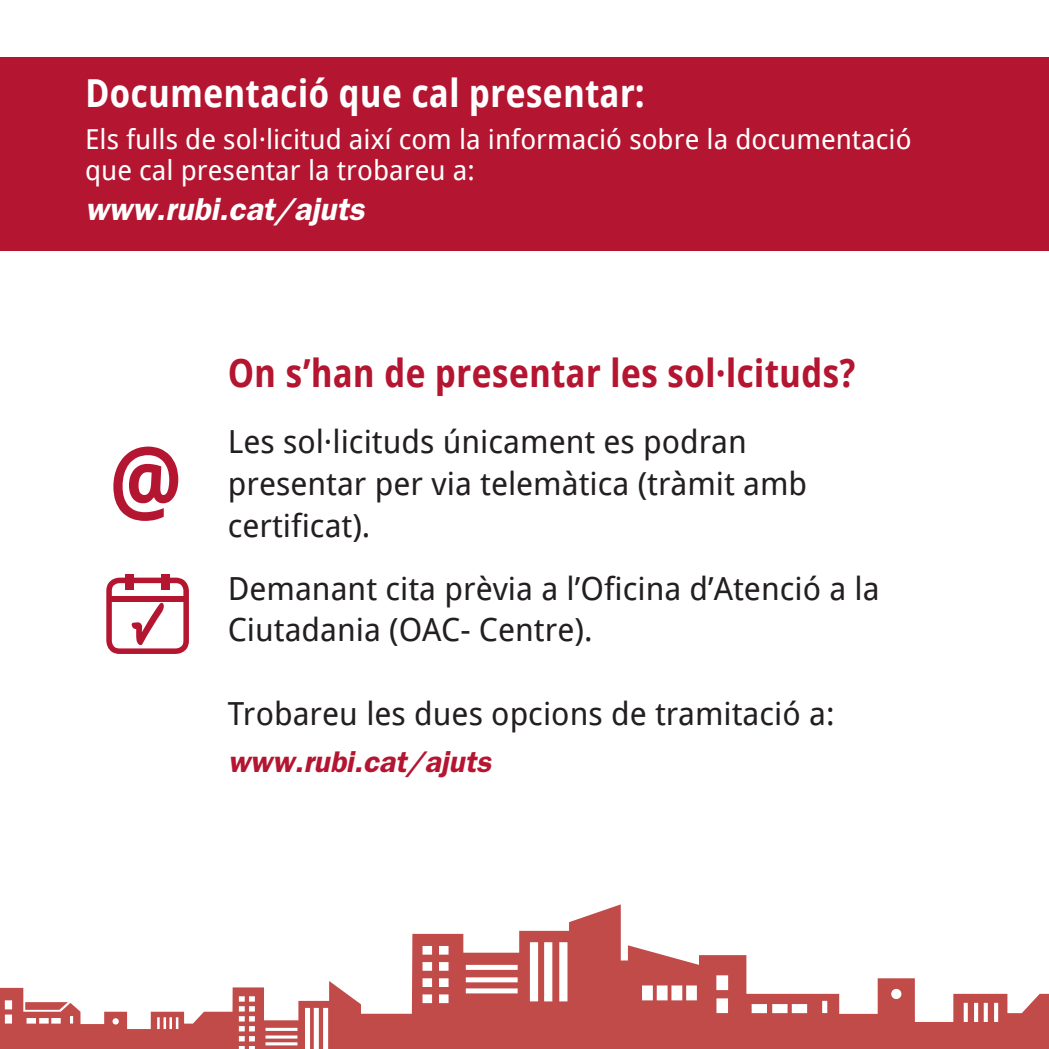
<style>
.page{position:relative;width:1049px;height:1049px;background:#fff}
.page>*{position:absolute;margin:0;border:0;box-sizing:border-box;transform-origin:0 0}
.t1{font:700 38.5px "Droid Sans";color:#b41530;scale:.91 1}
.t2{font:700 38.5px "Droid Sans";color:#fff;scale:.91 1}
.t3{font:31.75px/41.8px "Droid Sans";color:#231f20}
.t4{font:italic 600 31.75px "Franklin Gothic";color:#fff}
.t5{font:italic 600 30px "Franklin Gothic";color:#b41530}
.t6{font:27.5px/30.5px "Droid Sans";color:#fff}
</style>
<div class="page">
<div style="left:0;top:57px;width:1049px;height:193px;background:#b41530"></div>
<svg style="left:0;top:904px;width:1049px;height:145px"></svg>
<svg style="left:113px;top:447px;width:65px;height:74px"></svg>
<svg style="left:106px;top:574px;width:83px;height:80px"></svg>
<p class="t2" style="left:85px;top:71px;width:617px">Documentació que cal presentar:</p>
<p class="t6" style="left:85px;top:124px;width:828px">Els fulls de sol·licitud així com la informació sobre la documentació que cal presentar la trobareu a:</p>
<p class="t4" style="left:85px;top:190px;width:281px">www.rubi.cat/ajuts</p>
<p class="t1" style="left:228px;top:351px;width:691px">On s’han de presentar les sol·lcituds?</p>
<p class="t3" style="left:228px;top:421px;width:581px">Les sol·licituds únicament es podran presentar per via telemàtica (tràmit amb certificat).</p>
<p class="t3" style="left:228px;top:568px;width:653px">Demanant cita prèvia a l’Oficina d’Atenció a la<br>Ciutadania (OAC- Centre).</p>
<p class="t3" style="left:228px;top:693px;width:608px">Trobareu les dues opcions de tramitació a:</p>
<p class="t5" style="left:228px;top:744px;width:265px">www.rubi.cat/ajuts</p>
</div>
